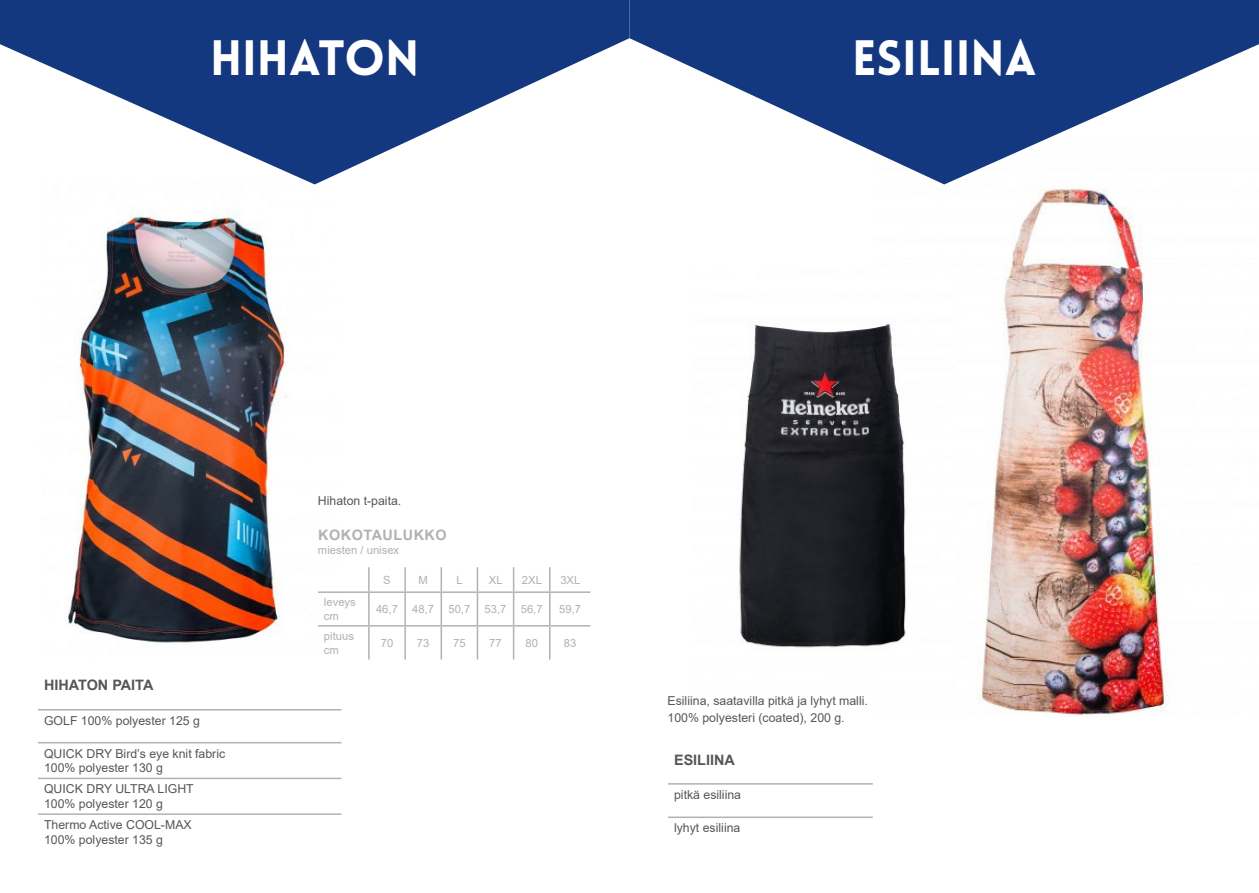
<style>
.page{position:relative;width:1259px;height:893px;background:#fff}
.page>*{position:absolute;margin:0;border:0;box-sizing:border-box;transform-origin:0 0}
.t1{font:900 48.6px "Lovelo";color:#fff}
.t2{font:700 14.4px "Arial";color:#54565a}
.t3{font:700 14.4px "Arial";letter-spacing:.035em;color:#b1b1b1}
.t4{font:12.3px/14.7px "Arial";color:#54565a}
.t5{font:11.25px/13.5px "Arial";color:#b1b1b1}
</style>
<div class="page">
<img style="left:68px;top:184px;width:248px;height:459px">
<img style="left:943px;top:184px;width:226px;height:531px">
<svg style="left:629px;top:0;width:630px;height:184px;fill:#14387f"></svg>
<svg style="left:0;top:0;width:629px;height:184px;fill:#14387f"></svg>
<hr style="left:368px;top:567px;width:2px;height:24px;background:#b1b1b1">
<hr style="left:404px;top:567px;width:2px;height:24px;background:#b1b1b1">
<hr style="left:440px;top:567px;width:2px;height:24px;background:#b1b1b1">
<svg style="left:477px;top:567px;width:1px;height:24px"></svg>
<svg style="left:513px;top:567px;width:1px;height:24px"></svg>
<svg style="left:549px;top:567px;width:1px;height:24px"></svg>
<hr style="left:318px;top:591px;width:51px;height:2px;background:#b1b1b1">
<hr style="left:369px;top:591px;width:36px;height:2px;background:#b1b1b1">
<hr style="left:368px;top:593px;width:2px;height:32px;background:#b1b1b1">
<hr style="left:405px;top:591px;width:36px;height:2px;background:#b1b1b1">
<hr style="left:404px;top:593px;width:2px;height:32px;background:#b1b1b1">
<hr style="left:441px;top:591px;width:36px;height:2px;background:#b1b1b1">
<hr style="left:440px;top:593px;width:2px;height:32px;background:#b1b1b1">
<hr style="left:477px;top:591px;width:36px;height:2px;background:#b1b1b1">
<hr style="left:477px;top:593px;width:1px;height:32px;background:#b1b1b1">
<hr style="left:513px;top:591px;width:37px;height:2px;background:#b1b1b1">
<hr style="left:513px;top:593px;width:1px;height:32px;background:#b1b1b1">
<hr style="left:550px;top:591px;width:40px;height:2px;background:#b1b1b1">
<hr style="left:549px;top:593px;width:1px;height:32px;background:#b1b1b1">
<hr style="left:318px;top:625px;width:51px;height:2px;background:#b1b1b1">
<hr style="left:369px;top:625px;width:36px;height:2px;background:#b1b1b1">
<hr style="left:368px;top:627px;width:2px;height:33px;background:#b1b1b1">
<hr style="left:405px;top:625px;width:36px;height:2px;background:#b1b1b1">
<hr style="left:404px;top:627px;width:2px;height:33px;background:#b1b1b1">
<hr style="left:441px;top:625px;width:36px;height:2px;background:#b1b1b1">
<hr style="left:440px;top:627px;width:2px;height:33px;background:#b1b1b1">
<hr style="left:477px;top:625px;width:36px;height:2px;background:#b1b1b1">
<hr style="left:477px;top:627px;width:1px;height:33px;background:#b1b1b1">
<hr style="left:513px;top:625px;width:37px;height:2px;background:#b1b1b1">
<hr style="left:513px;top:627px;width:1px;height:33px;background:#b1b1b1">
<hr style="left:550px;top:625px;width:40px;height:2px;background:#b1b1b1">
<hr style="left:549px;top:627px;width:1px;height:33px;background:#b1b1b1">
<hr style="left:38px;top:709px;width:303px;height:1px;background:#b1b1b1">
<hr style="left:38px;top:742px;width:303px;height:1px;background:#b1b1b1">
<hr style="left:38px;top:778px;width:303px;height:1px;background:#b1b1b1">
<hr style="left:38px;top:813px;width:303px;height:2px;background:#b1b1b1">
<img style="left:739px;top:266px;width:217px;height:430px">
<hr style="left:668px;top:783px;width:205px;height:2px;background:#b1b1b1">
<hr style="left:668px;top:816px;width:205px;height:2px;background:#b1b1b1">
<h1 class="t1" style="left:210px;top:27px;width:211px">HIHATON</h1>
<h1 class="t1" style="left:852px;top:27px;width:186px">ESILIINA</h1>
<p class="t2" style="left:44px;top:675px;width:111px">HIHATON PAITA</p>
<p class="t4" style="left:44px;top:713px;width:157px">GOLF 100% polyester 125 g</p>
<p class="t4" style="left:44px;top:746px;width:183px">QUICK DRY Bird’s eye knit fabric<br>100% polyester 130 g</p>
<p class="t4" style="left:44px;top:782px;width:151px">QUICK DRY ULTRA LIGHT<br>100% polyester 120 g</p>
<p class="t4" style="left:44px;top:817px;width:149px">Thermo Active COOL-MAX<br>100% polyester 135 g</p>
<p class="t4" style="left:318px;top:493px;width:85px">Hihaton t-paita.</p>
<p class="t3" style="left:318px;top:525px;width:130px">KOKOTAULUKKO</p>
<p class="t5" style="left:318px;top:543px;width:83px">miesten / unisex</p>
<p class="t5" style="left:383px;top:573px;width:9px">S</p>
<p class="t5" style="left:418px;top:573px;width:11px">M</p>
<p class="t5" style="left:456px;top:573px;width:8px">L</p>
<p class="t5" style="left:489px;top:573px;width:15px">XL</p>
<p class="t5" style="left:522px;top:573px;width:22px">2XL</p>
<p class="t5" style="left:560px;top:573px;width:22px">3XL</p>
<p class="t5" style="left:324px;top:596px;width:33px">leveys cm</p>
<p class="t5" style="left:376px;top:602px;width:23px">46,7</p>
<p class="t5" style="left:412px;top:602px;width:23px">48,7</p>
<p class="t5" style="left:448px;top:602px;width:23px">50,7</p>
<p class="t5" style="left:484px;top:602px;width:23px">53,7</p>
<p class="t5" style="left:521px;top:602px;width:23px">56,7</p>
<p class="t5" style="left:559px;top:602px;width:23px">59,7</p>
<p class="t5" style="left:324px;top:629px;width:32px">pituus cm</p>
<p class="t5" style="left:381px;top:636px;width:14px">70</p>
<p class="t5" style="left:417px;top:636px;width:14px">73</p>
<p class="t5" style="left:453px;top:636px;width:14px">75</p>
<p class="t5" style="left:489px;top:636px;width:14px">77</p>
<p class="t5" style="left:525px;top:636px;width:14px">80</p>
<p class="t5" style="left:564px;top:636px;width:14px">83</p>
<p class="t4" style="left:667px;top:692px;width:202px;line-height:17.2px">Esiliina, saatavilla pitkä ja lyhyt malli.<br>100% polyesteri (coated), 200 g.</p>
<p class="t2" style="left:674px;top:749px;width:62px">ESILIINA</p>
<p class="t4" style="left:674px;top:787px;width:68px">pitkä esiliina</p>
<p class="t4" style="left:674px;top:820px;width:68px">lyhyt esiliina</p>
</div>
